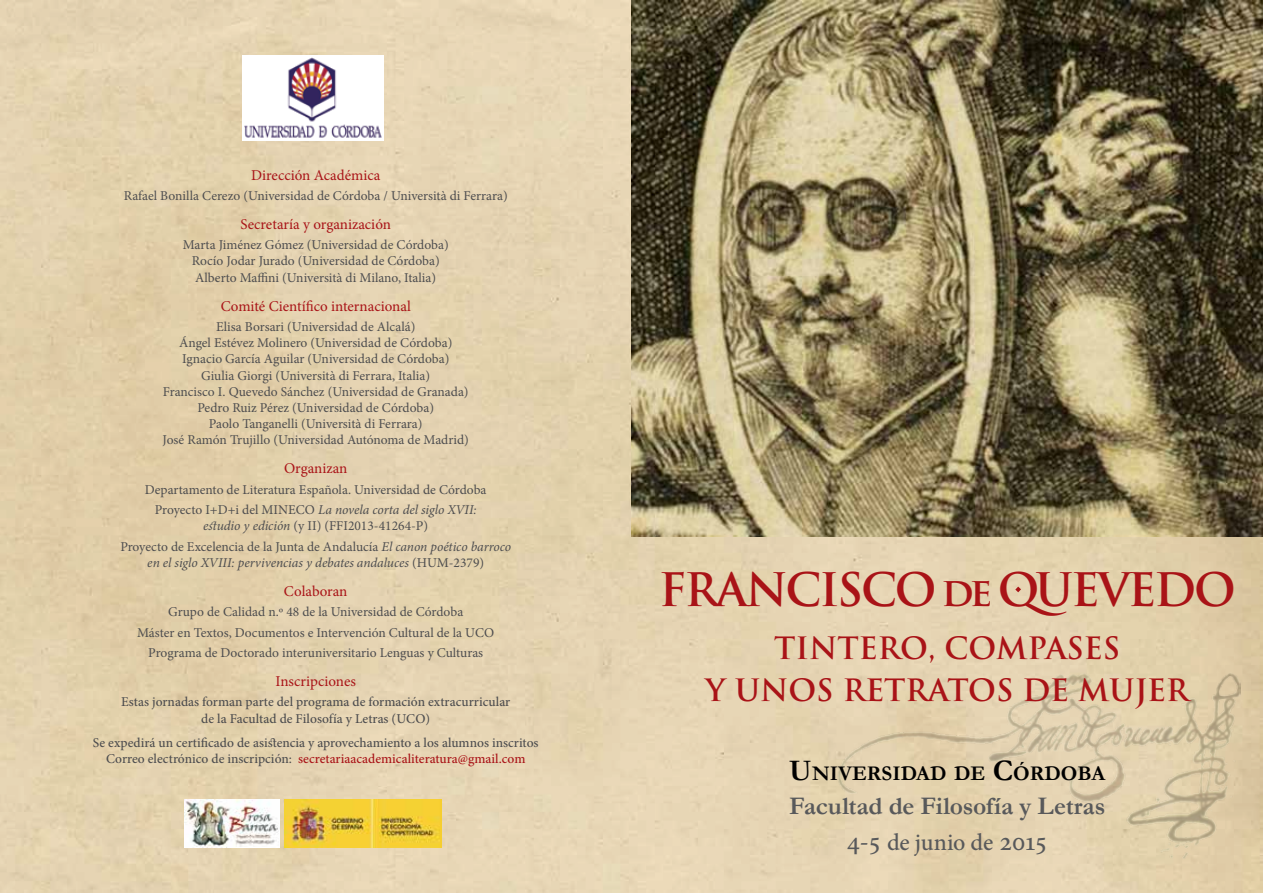
<style>
.page{position:relative;width:1263px;height:893px;background:#fff}
.page>*{position:absolute;margin:0;border:0;box-sizing:border-box;transform-origin:0 0}
.t1{font:700 45px "Trajan Pro";letter-spacing:-.05em;color:#a91317}
.t2{font:700 30px/42px "Trajan Pro";color:#a91317;text-align:center}
.t3{font:700 25.5px "Garamond";letter-spacing:-.005em;color:#58595b}
.t4{font:500 24px "Minion Pro";letter-spacing:-.01em;color:#58595b}
.t5{font:700 21px "Garamond";color:#000}
.t6{font:15px "Minion Pro";color:#a91317}
.t7{font:13.5px/16.2px "Minion Pro";color:#4d4d4f;text-align:center}
.t8{font:500 13.5px/16.2px "Minion Pro";color:#4d4d4f;text-align:center}
.t9{font:italic 13.5px "Minion Pro";letter-spacing:-.005em;color:#4d4d4f}
.s1{font-style:italic}
.s2{font-style:normal}
.s3{color:#a91317}
.s4{font-size:39px}
.s5{font-size:30px}
.s6{font-size:27px}
</style>
<div class="page">
<img style="left:0;top:0;width:1263px;height:893px">
<img style="left:835px;top:672px;width:406px;height:188px">
<img style="left:242px;top:55px;width:141px;height:85px">
<img style="left:185px;top:799px;width:95px;height:49px">
<img style="left:285px;top:799px;width:156px;height:48px">
<img style="left:631px;top:0;width:632px;height:537px">
<svg style="left:1011px;top:582px;width:14px;height:14px"></svg>
<p class="t6" style="left:251px;top:165px;width:131px">Dirección Académica</p>
<p class="t7" style="left:124px;top:188px;width:385px">Rafael Bonilla Cerezo (Universidad de Córdoba / Università di Ferrara)</p>
<p class="t6" style="left:240px;top:214px;width:152px">Secretaría y organización</p>
<p class="t7" style="left:183px;top:237px;width:267px">Marta Jiménez Gómez (Universidad de Córdoba)<br>Rocío Jodar Jurado (Universidad de Córdoba)<br>Alberto Maffini (Università di Milano, Italia)</p>
<p class="t6" style="left:221px;top:296px;width:192px">Comité Científico internacional</p>
<p class="t7" style="left:163px;top:319px;width:308px">Elisa Borsari (Universidad de Alcalá)<br>Ángel Estévez Molinero (Universidad de Córdoba)<br>Ignacio García Aguilar (Universidad de Córdoba)<br>Giulia Giorgi (Università di Ferrara, Italia)<br>Francisco I. Quevedo Sánchez (Universidad de Granada)<br>Pedro Ruiz Pérez (Universidad de Córdoba)<br>Paolo Tanganelli (Università di Ferrara)<br>José Ramón Trujillo (Universidad Autónoma de Madrid)</p>
<p class="t6" style="left:284px;top:458px;width:65px">Organizan</p>
<p class="t7" style="left:145px;top:479px;width:343px;line-height:20.4px">Departamento de Literatura Española. Universidad de Córdoba<br>Proyecto I+D+i del MINECO <span class="s1">La novela corta del siglo XVII:</span></p>
<p class="t7" style="left:120px;top:516px;width:392px;line-height:20.4px"><span class="s1">estudio y edición</span> (y II) (FFI2013-41264-P)<br>Proyecto de Excelencia de la Junta de Andalucía <span class="s1">El canon poético barroco</span></p>
<p class="t9" style="left:147px;top:553px;width:338px">en el siglo XVIII: pervivencias y debates andaluces <span class="s2">(HUM-2379)</span></p>
<p class="t6" style="left:284px;top:581px;width:65px">Colaboran</p>
<p class="t7" style="left:137px;top:602px;width:359px;line-height:20.4px">Grupo de Calidad n.º 48 de la Universidad de Córdoba<br>Máster en Textos, Documentos e Intervención Cultural de la UCO<br>Programa de Doctorado interuniversitario Lenguas y Culturas</p>
<p class="t6" style="left:276px;top:671px;width:82px">Inscripciones</p>
<p class="t8" style="left:121px;top:694px;width:391px">Estas jornadas forman parte del programa de formación extracurricular de la Facultad de Filosofía y Letras (UCO)</p>
<p class="t8" style="left:93px;top:735px;width:447px">Se expedirá un certificado de asistencia y aprovechamiento a los alumnos inscritos<br>Correo electrónico de inscripción: <span class="s3">secretariaacademicaliteratura@gmail.com</span></p>
<h1 class="t1" style="left:659px;top:561px;width:578px">FRANCISCO <span class="s4">de</span> QUEVEDO</h1>
<h2 class="t2" style="left:706px;top:627px;width:485px">TINTERO, COMPASES<br>Y UNOS RETRATOS DE MUJER</h2>
<h3 class="t5" style="left:789px;top:759px;width:317px"><span class="s5">U</span>NIVERSIDAD DE <span class="s5">C</span>ÓRDOBA</h3>
<h3 class="t3" style="left:789px;top:789px;width:318px">Facultad de Filosofía y Letras</h3>
<h3 class="t4" style="left:847px;top:827px;width:202px"><span class="s6">4-5</span> de junio de <span class="s6">2015</span></h3>
</div>
